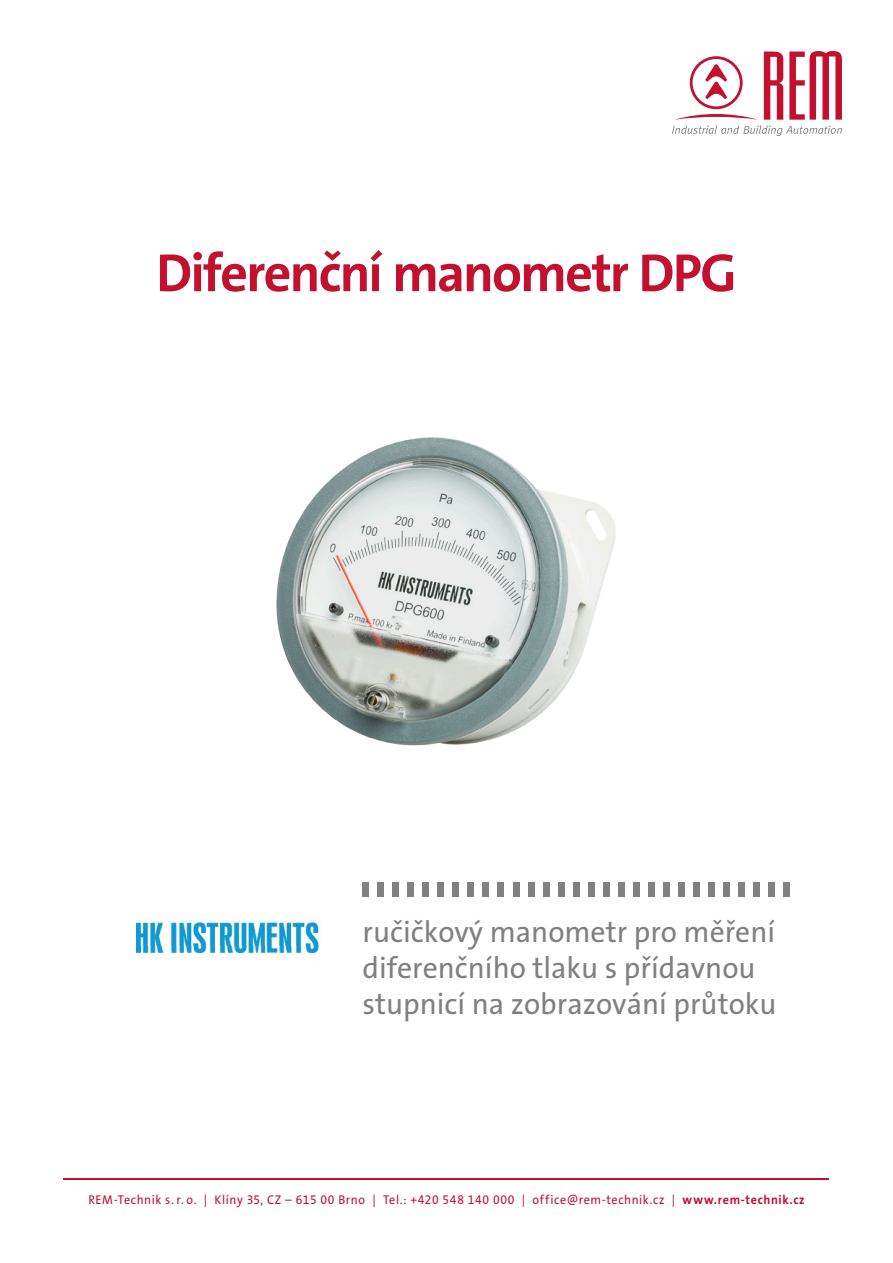
<style>
.page{position:relative;width:893px;height:1263px;background:#fff}
.page>*{position:absolute;margin:0;border:0;box-sizing:border-box;transform-origin:0 0}
.titulka_nadpis_1{font:700 54px "The Sans Os F";letter-spacing:-.035em;color:#c3102f}
.titulka_nadpis_2{font:30px "The Sans Os F";color:#808083}
.t1{font:12.75px "The Sans Os F";letter-spacing:.05em;color:#c3102f;scale:.95 1}
.s1{font-weight:700}
</style>
<div class="page">
<hr style="left:64px;top:1178px;width:765px;height:1px;background:#c3102f">
<svg style="left:672px;top:51px;width:170px;height:85px"></svg>
<img style="left:276px;top:437px;width:340px;height:309px">
<img style="left:137px;top:922px;width:182px;height:31px">
<div style="left:362px;top:882px;width:7px;height:15px;background:#808083"></div>
<div style="left:378px;top:882px;width:6px;height:15px;background:#808083"></div>
<div style="left:393px;top:882px;width:6px;height:15px;background:#808083"></div>
<div style="left:408px;top:882px;width:6px;height:15px;background:#808083"></div>
<div style="left:423px;top:882px;width:6px;height:15px;background:#808083"></div>
<div style="left:438px;top:882px;width:6px;height:15px;background:#808083"></div>
<div style="left:453px;top:882px;width:6px;height:15px;background:#808083"></div>
<div style="left:468px;top:882px;width:6px;height:15px;background:#808083"></div>
<div style="left:483px;top:882px;width:6px;height:15px;background:#808083"></div>
<div style="left:498px;top:882px;width:6px;height:15px;background:#808083"></div>
<div style="left:513px;top:882px;width:6px;height:15px;background:#808083"></div>
<div style="left:528px;top:882px;width:6px;height:15px;background:#808083"></div>
<div style="left:543px;top:882px;width:6px;height:15px;background:#808083"></div>
<div style="left:558px;top:882px;width:6px;height:15px;background:#808083"></div>
<div style="left:573px;top:882px;width:6px;height:15px;background:#808083"></div>
<div style="left:588px;top:882px;width:6px;height:15px;background:#808083"></div>
<div style="left:603px;top:882px;width:6px;height:15px;background:#808083"></div>
<div style="left:618px;top:882px;width:6px;height:15px;background:#808083"></div>
<div style="left:633px;top:882px;width:6px;height:15px;background:#808083"></div>
<div style="left:648px;top:882px;width:6px;height:15px;background:#808083"></div>
<div style="left:663px;top:882px;width:6px;height:15px;background:#808083"></div>
<div style="left:678px;top:882px;width:6px;height:15px;background:#808083"></div>
<div style="left:693px;top:882px;width:6px;height:15px;background:#808083"></div>
<div style="left:708px;top:882px;width:6px;height:15px;background:#808083"></div>
<div style="left:723px;top:882px;width:7px;height:15px;background:#808083"></div>
<div style="left:738px;top:882px;width:7px;height:15px;background:#808083"></div>
<div style="left:753px;top:882px;width:7px;height:15px;background:#808083"></div>
<div style="left:768px;top:882px;width:7px;height:15px;background:#808083"></div>
<div style="left:783px;top:882px;width:7px;height:15px;background:#808083"></div>
<p class="titulka_nadpis_1" style="left:156px;top:238px;width:582px">Diferenční manometr DPG</p>
<p class="titulka_nadpis_2" style="left:362px;top:913px;width:414px">ručičkový manometr pro měření</p>
<p class="titulka_nadpis_2" style="left:362px;top:949px;width:395px">diferenčního tlaku s přídavnou</p>
<p class="titulka_nadpis_2" style="left:362px;top:985px;width:416px">stupnicí na zobrazování průtoku</p>
<p class="t1" style="left:88px;top:1192px;width:755px">REM-Technik s. r. o. | Klíny 35, CZ – 615 00 Brno | Tel.: +420 548 140 000 | office@rem-technik.cz | <span class="s1">www.rem-technik.cz</span></p>
</div>
